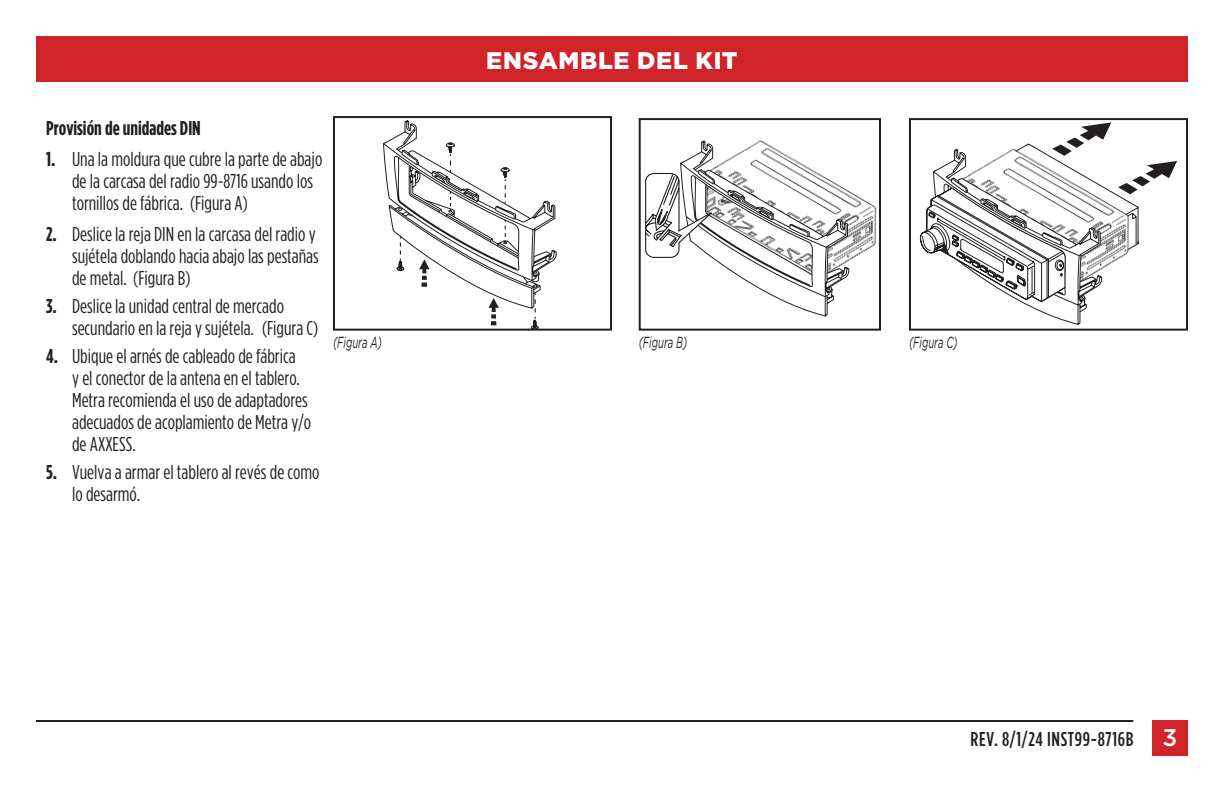
<style>
.page{position:relative;width:1224px;height:792px;background:#fff}
.page>*{position:absolute;margin:0;border:0;box-sizing:border-box;transform-origin:0 0}
.t1{font:900 24px "Gotham";letter-spacing:.03em;color:#fff}
.t2{font:20px/22px "Gotham Condensed";color:#231f20}
.t3{font:500 20px "Gotham Condensed";letter-spacing:.03em;color:#231f20}
.t4{font:700 20px "Gotham Condensed";color:#231f20}
.t5{font:italic 16px "Gotham";color:#231f20;scale:.6 1}
.s1{font-weight:700}
.s2{font-family:"Gotham";font-size:24px;color:#fff}
</style>
<div class="page">
<div style="left:36px;top:36px;width:1152px;height:45px;background:#d1232a"></div>
<hr style="left:36px;top:720px;width:1097px;height:2px;background:#231f20">
<div style="left:1152px;top:720px;width:36px;height:36px;background:#d1232a"></div>
<svg style="left:383px;top:120px;width:174px;height:208px"></svg>
<div style="left:333px;top:116px;width:279px;height:215px;border:2px solid #231f20"></div>
<img style="left:850px;top:192px;width:27px;height:69px">
<svg style="left:645px;top:140px;width:205px;height:177px"></svg>
<div style="left:639px;top:118px;width:242px;height:213px;border:2px solid #231f20"></div>
<svg style="left:919px;top:122px;width:258px;height:203px"></svg>
<div style="left:909px;top:118px;width:279px;height:213px;border:2px solid #231f20"></div>
<p class="t1" style="left:486px;top:46px;width:253px">ENSAMBLE DEL KIT</p>
<p class="t4" style="left:46px;top:116px;width:156px">Provisión de unidades DIN</p>
<p class="t2" style="left:72px;top:147px;width:252px;text-indent:-26px"><span class="s1">1.</span> Una la moldura que cubre la parte de abajo de la carcasa del radio 99-8716 usando los tornillos de fábrica. (Figura A)</p>
<p class="t2" style="left:72px;top:222px;width:248px;text-indent:-26px"><span class="s1">2.</span> Deslice la reja DIN en la carcasa del radio y sujétela doblando hacia abajo las pestañas de metal. (Figura B)</p>
<p class="t2" style="left:72px;top:294px;width:248px;text-indent:-26px"><span class="s1">3.</span> Deslice la unidad central de mercado secundario en la reja y sujétela. (Figura C)</p>
<p class="t2" style="left:72px;top:345px;width:241px;text-indent:-26px"><span class="s1">4.</span> Ubique el arnés de cableado de fábrica<br>y el conector de la antena en el tablero.<br>Metra recomienda el uso de adaptadores adecuados de acoplamiento de Metra y/o de AXXESS.</p>
<p class="t2" style="left:72px;top:461px;width:249px;text-indent:-26px"><span class="s1">5.</span> Vuelva a armar el tablero al revés de como lo desarmó.</p>
<p class="t5" style="left:333px;top:334px;width:83px">(Figura A)</p>
<p class="t5" style="left:639px;top:334px;width:82px">(Figura B)</p>
<p class="t5" style="left:909px;top:334px;width:83px">(Figura C)</p>
<p class="t3" style="left:971px;top:728px;width:208px">REV. 8/1/24 INST99-8716B <span class="s2">3</span></p>
</div>
